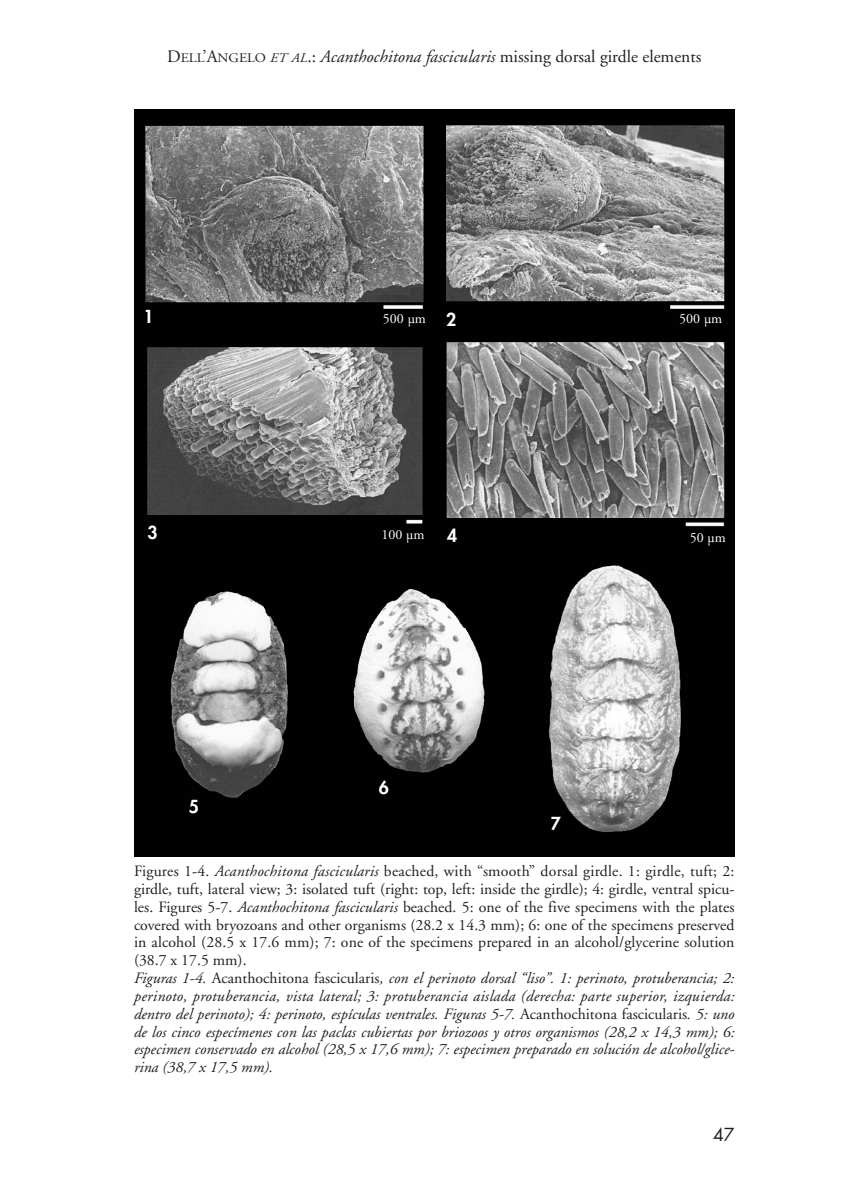
<style>
.page{position:relative;width:844px;height:1190px;background:#fff}
.page>*{position:absolute;margin:0;border:0;box-sizing:border-box;transform-origin:0 0}
.t1{font:17.5px "Adobe Garamond";color:#231f20}
.t2{font:800 17.5px "Futura";color:#fff}
.t3{font:17.5px "Futura";color:#231f20}
.t4{font:italic 15.75px/17.8px "Adobe Garamond";color:#231f20}
.t5{font:14px "Adobe Garamond";color:#fff}
.s1{font-size:13.12px}
.s2{font-style:italic;font-size:13.12px}
.s3{font-style:italic}
.s4{font-style:normal}
</style>
<div class="page">
<img style="left:134px;top:109px;width:600px;height:748px">
<p class="t1" style="left:167px;top:50px;width:536px">D<span class="s1">ELL</span>’A<span class="s1">NGELO</span> <span class="s2">ET AL</span>.: <span class="s3">Acanthochitona fascicularis</span> missing dorsal girdle elements</p>
<p class="t2" style="left:143px;top:309px;width:12px">1</p>
<p class="t2" style="left:446px;top:311px;width:12px">2</p>
<p class="t5" style="left:383px;top:313px;width:45px">500 µm</p>
<p class="t5" style="left:679px;top:313px;width:45px">500 µm</p>
<p class="t2" style="left:147px;top:524px;width:12px">3</p>
<p class="t2" style="left:447px;top:528px;width:12px">4</p>
<p class="t5" style="left:381px;top:529px;width:45px">100 µm</p>
<p class="t5" style="left:689px;top:532px;width:38px">50 µm</p>
<p class="t2" style="left:189px;top:798px;width:12px">5</p>
<p class="t2" style="left:379px;top:779px;width:12px">6</p>
<p class="t2" style="left:550px;top:815px;width:12px">7</p>
<p class="t4" style="left:134px;top:864px;width:602px"><span class="s4">Figures 1-4.</span> Acanthochitona fascicularis <span class="s4">beached, with “smooth” dorsal girdle. 1: girdle, tuft; 2: girdle, tuft, lateral view; 3: isolated tuft (right: top, left: inside the girdle); 4: girdle, ventral spicu&shy;les. Figures 5-7.</span> Acanthochitona fascicularis <span class="s4">beached. 5: one of the five specimens with the plates covered with bryozoans and other organisms (28.2 x 14.3 mm); 6: one of the specimens preserved in alcohol (28.5 x 17.6 mm); 7: one of the specimens prepared in an alcohol/glycerine solution (38.7 x 17.5 mm).<br></span>Figuras 1-4. <span class="s4">Acanthochitona fascicularis</span>, con el perinoto dorsal “liso”. 1: perinoto, protuberancia; 2: perinoto, protuberancia, vista lateral; 3: protuberancia aislada (derecha: parte superior, izquierda: dentro del perinoto); 4: perinoto, espículas ventrales. Figuras 5-7. <span class="s4">Acanthochitona fascicularis</span>. 5: uno de los cinco especímenes con las paclas cubiertas por briozoos y otros organismos (28,2 x 14,3 mm); 6: especimen conservado en alcohol (28,5 x 17,6 mm); 7: especimen preparado en solución de alcohol/glice&shy;rina (38,7 x 17,5 mm).</p>
<p class="t3" style="left:713px;top:1126px;width:23px">47</p>
</div>
